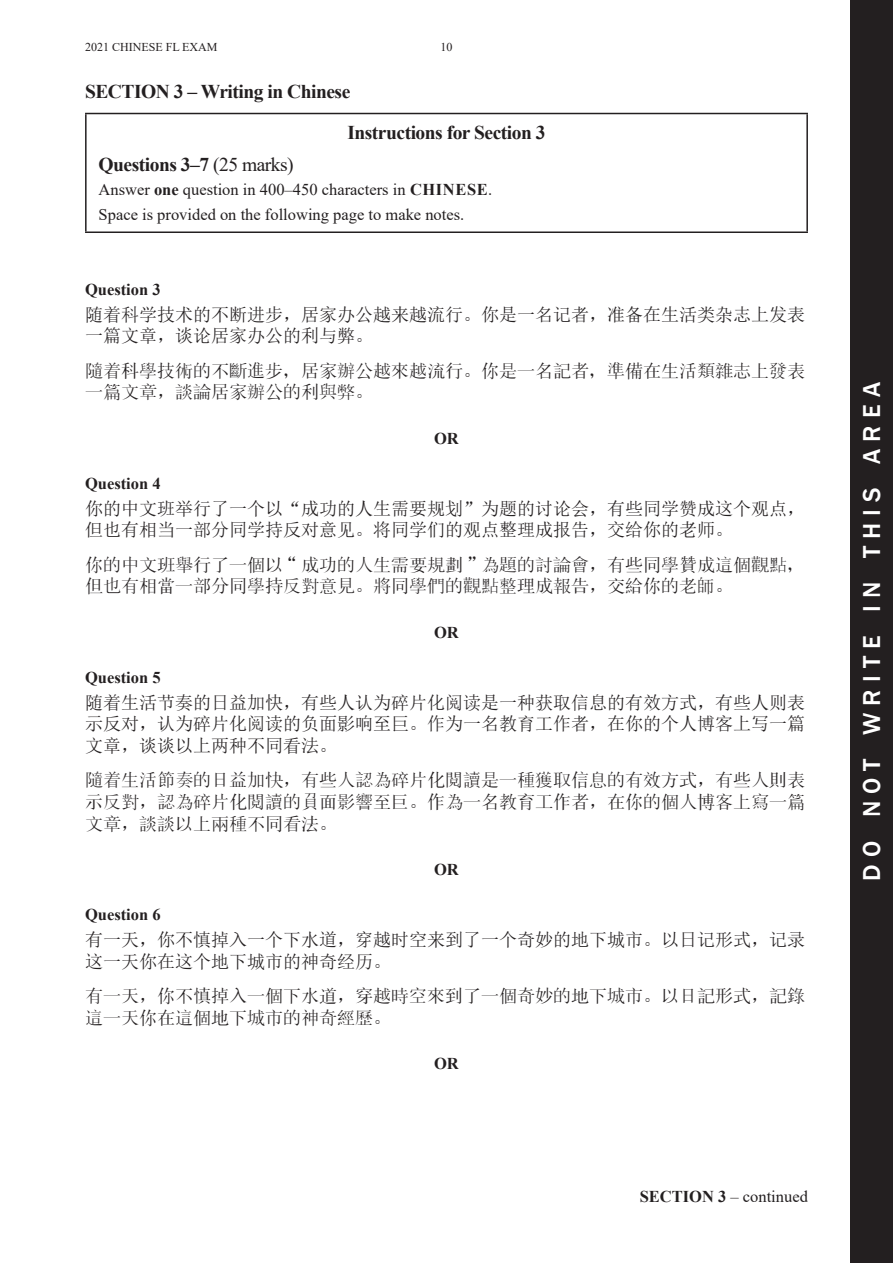
<style>
.page{position:relative;width:893px;height:1263px;background:#fff}
.page>*{position:absolute;margin:0;border:0;box-sizing:border-box;transform-origin:0 0}
.t1{font:500 25.2px "Franklin Gothic";letter-spacing:.285em;color:#fff}
.t2{font:700 19.5px/41.2px "Times New Roman";letter-spacing:-.025em;color:#231f20}
.t3{font:18px/21.6px "Sim Sun";color:#231f20}
.t4{font:18px/21.6px "CT Song Ti SF";color:#231f20}
.t5{font:16.5px "Times New Roman";color:#231f20}
.t6{font:700 16.5px "Times New Roman";color:#231f20}
.t7{font:12px "Times New Roman";color:#231f20}
.s1{font-weight:400}
.s2{font-weight:700}
.s3{font-family:"Sim Sun"}
</style>
<div class="page">
<div style="left:850px;top:0;width:43px;height:1263px;background:#231f20"></div>
<hr style="left:85px;top:113px;width:723px;height:1px;background:#231f20">
<hr style="left:85px;top:114px;width:2px;height:117px;background:#231f20">
<hr style="left:806px;top:114px;width:2px;height:117px;background:#231f20">
<hr style="left:85px;top:231px;width:723px;height:2px;background:#231f20">
<p class="t7" style="left:85px;top:38px;width:134px">2021 CHINESE FL EXAM</p>
<p class="t7" style="left:440px;top:38px;width:13px">10</p>
<p class="t2" style="left:347px;top:71px;width:200px;text-indent:-262px">SECTION 3 – Writing in Chinese<br>Instructions for Section 3</p>
<p class="t2" style="left:99px;top:144px;width:197px">Questions 3–7 <span class="s1">(25 marks)</span></p>
<p class="t5" style="left:99px;top:178px;width:336px">Answer <span class="s2">one</span> question in 400–450 characters in <span class="s2">Chinese</span></p>
<p class="t5" style="left:488px;top:178px;width:6px">.</p>
<p class="t5" style="left:99px;top:202px;width:367px">Space is provided on the following page to make notes.</p>
<p class="t6" style="left:85px;top:277px;width:77px">Question 3</p>
<p class="t3" style="left:85px;top:303px;width:721px">随着科学技术的不断进步，居家办公越来越流行。你是一名记者，准备在生活类杂志上发表一篇文章，谈论居家办公的利与弊。</p>
<p class="t4" style="left:85px;top:360px;width:721px">随着科学技术的不断进步，居家办公越来越流行<span class="s3">。</span>你是一名记者，准备在生活类杂志上发表一篇文章<span class="s3">，</span>谈论居家办公的利与弊<span class="s3">。</span></p>
<p class="t6" style="left:434px;top:426px;width:26px">OR</p>
<p class="t6" style="left:85px;top:471px;width:77px">Question 4</p>
<p class="t3" style="left:85px;top:497px;width:721px">你的中文班举行了一个以“成功的人生需要规划”为题的讨论会，有些同学赞成这个观点，但也有相当一部分同学持反对意见。将同学们的观点整理成报告，交给你的老师。</p>
<p class="t4" style="left:85px;top:554px;width:721px">你的中文班举行了一个以“成功的人生需要规划”为题的讨论会<span class="s3">，</span>有些同学赞成这个观点，但也有相当一部分同学持反对意见<span class="s3">。</span>将同学们的观点整理成报告<span class="s3">，</span>交给你的老师<span class="s3">。</span></p>
<p class="t6" style="left:434px;top:620px;width:26px">OR</p>
<p class="t6" style="left:85px;top:665px;width:77px">Question 5</p>
<p class="t3" style="left:85px;top:691px;width:721px;text-align:justify">随着生活节奏的日益加快，有些人认为碎片化阅读是一种获取信息的有效方式，有些人则表示反对，认为碎片化阅读的负面影响至巨。作为一名教育工作者，在你的个人博客上写一篇文章，谈谈以上两种不同看法。</p>
<p class="t4" style="left:85px;top:770px;width:721px;text-align:justify">随着生活节奏的日益加快<span class="s3">，</span>有些人认为碎片化阅读是一种获取信息的有效方式<span class="s3">，</span>有些人则表示反对<span class="s3">，</span>认为碎片化阅读的负面影响至巨<span class="s3">。</span>作为一名教育工作者<span class="s3">，</span>在你的个人博客上写一篇文章<span class="s3">，</span>谈谈以上两种不同看法<span class="s3">。</span></p>
<p class="t6" style="left:434px;top:857px;width:26px">OR</p>
<p class="t6" style="left:85px;top:903px;width:77px">Question 6</p>
<p class="t3" style="left:85px;top:929px;width:721px">有一天，你不慎掉入一个下水道，穿越时空来到了一个奇妙的地下城市。以日记形式，记录这一天你在这个地下城市的神奇经历。</p>
<p class="t4" style="left:85px;top:985px;width:721px">有一天<span class="s3">，</span>你不慎掉入一个下水道<span class="s3">，</span>穿越时空来到了一个奇妙的地下城市<span class="s3">。</span>以日记形式<span class="s3">，</span>记录这一天你在这个地下城市的神奇经历<span class="s3">。</span></p>
<p class="t6" style="left:434px;top:1051px;width:26px">OR</p>
<p class="t5" style="left:640px;top:1185px;width:170px"><span class="s2">SECTION 3</span> – continued</p>
<h1 class="t1" style="left:856px;top:881px;width:500px;rotate:-90deg">do not write in this area</h1>
</div>
